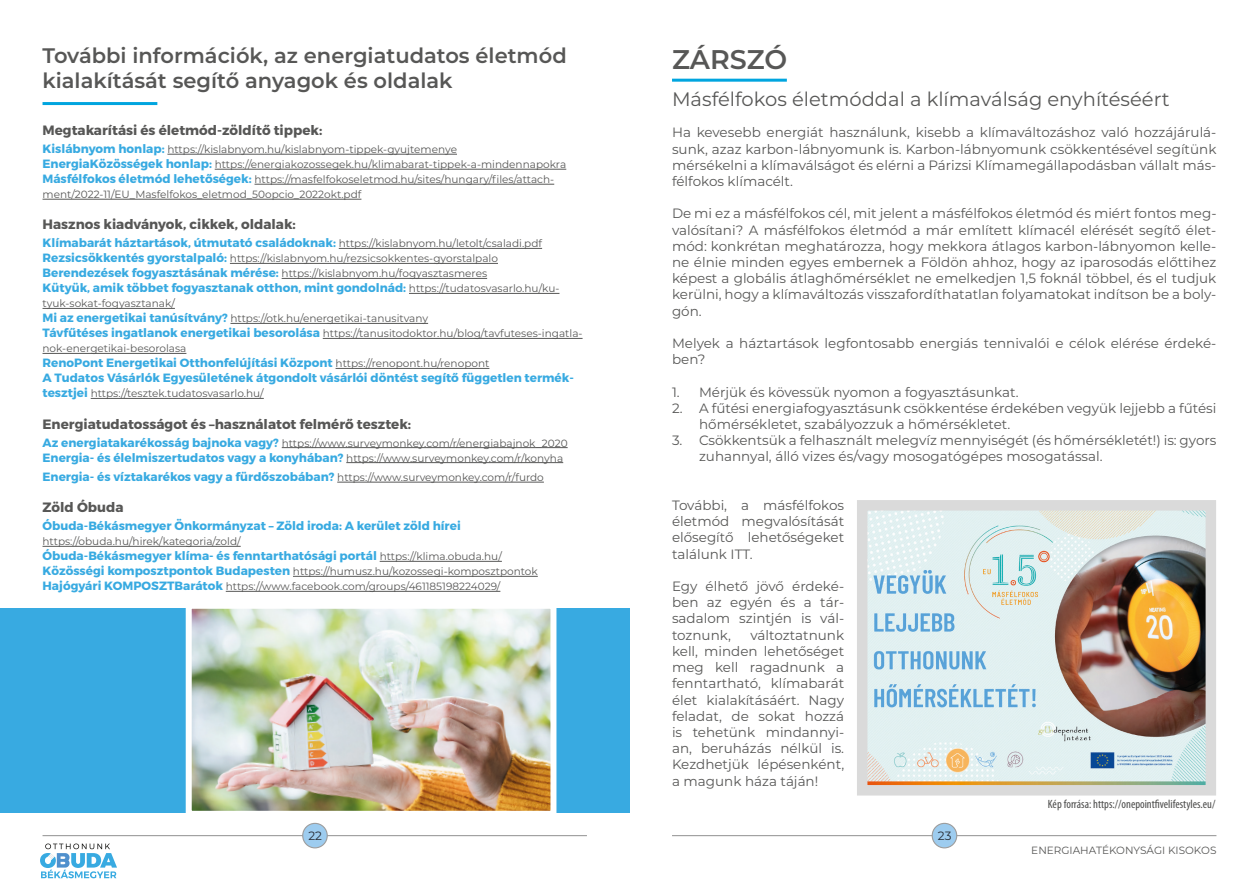
<style>
.page{position:relative;width:1259px;height:893px;background:#fff}
.page>*{position:absolute;margin:0;border:0;box-sizing:border-box;transform-origin:0 0}
.t1{font:600 27px "Montserrat";color:#575756}
.t2{font:600 21px/25.2px "Montserrat";color:#575756}
.t3{font:19.5px "Montserrat";color:#575756}
.t4{font:13.5px/16.2px "Montserrat";color:#575756;text-align:justify}
.t5{font:700 13.5px "Montserrat";color:#575756}
.t6{font:700 12px/15px "Montserrat";color:#38aae1}
.t7{font:condensed 12px "Myriad Pro";color:#4b4b4a}
.t8{font:12px "Montserrat";color:#262a32}
.t9{font:10.5px/15px "Montserrat";color:#575756}
.s1{font-weight:700;font-size:12px;color:#38aae1}
.s2{font-weight:400;font-size:10.5px;color:#575756}
</style>
<div class="page">
<hr style="left:43px;top:835px;width:544px;height:1px;background:#9d9d9d">
<hr style="left:672px;top:835px;width:544px;height:1px;background:#9d9d9d">
<div style="left:303px;top:823px;width:24px;height:25px;background:#9dccef;border-radius:50%"></div>
<div style="left:302px;top:823px;width:26px;height:25px;border:1px solid #9d9d9d;border-radius:50%"></div>
<div style="left:932px;top:823px;width:24px;height:25px;background:#9dccef;border-radius:50%"></div>
<div style="left:931px;top:823px;width:26px;height:25px;border:1px solid #9d9d9d;border-radius:50%"></div>
<svg style="left:40px;top:843px;width:77px;height:35px"></svg>
<img style="left:857px;top:500px;width:359px;height:296px">
<hr style="left:672px;top:79px;width:115px;height:3px;background:#00a5df">
<hr style="left:43px;top:102px;width:114px;height:3px;background:#00a5df">
<hr style="left:167px;top:154px;width:290px;height:1px;background:#575756">
<hr style="left:215px;top:169px;width:351px;height:1px;background:#575756">
<hr style="left:254px;top:184px;width:300px;height:1px;background:#575756">
<hr style="left:43px;top:199px;width:318px;height:1px;background:#575756">
<hr style="left:339px;top:248px;width:203px;height:1px;background:#575756">
<hr style="left:230px;top:263px;width:268px;height:1px;background:#575756">
<hr style="left:282px;top:278px;width:205px;height:1px;background:#575756">
<hr style="left:409px;top:293px;width:150px;height:1px;background:#575756">
<hr style="left:43px;top:308px;width:132px;height:1px;background:#575756">
<hr style="left:230px;top:323px;width:198px;height:1px;background:#575756">
<hr style="left:323px;top:338px;width:259px;height:1px;background:#575756">
<hr style="left:43px;top:353px;width:143px;height:1px;background:#575756">
<hr style="left:335px;top:368px;width:154px;height:1px;background:#575756">
<hr style="left:91px;top:398px;width:173px;height:1px;background:#575756">
<hr style="left:282px;top:447px;width:285px;height:1px;background:#575756">
<hr style="left:346px;top:462px;width:217px;height:1px;background:#575756">
<hr style="left:337px;top:482px;width:207px;height:1px;background:#575756">
<hr style="left:43px;top:546px;width:198px;height:1px;background:#575756">
<hr style="left:380px;top:561px;width:122px;height:1px;background:#575756">
<hr style="left:293px;top:576px;width:245px;height:1px;background:#575756">
<hr style="left:226px;top:591px;width:274px;height:1px;background:#575756">
<div style="left:0;top:608px;width:629px;height:205px;background:#38aae1"></div>
<img style="left:185px;top:608px;width:372px;height:205px">
<h2 class="t2" style="left:43px;top:42px;width:526px">További információk, az energiatudatos életmód kialakítását segítő anyagok és oldalak</h2>
<p class="t5" style="left:43px;top:122px;width:281px">Megtakarítási és életmód-zöldítő tippek:</p>
<p class="t9" style="left:43px;top:142px;width:525px"><span class="s1">Kislábnyom honlap:</span> https://kislabnyom.hu/kislabnyom-tippek-gyujtemenye <span class="s1">EnergiaKözösségek honlap:</span> https://energiakozossegek.hu/klimabarat-tippek-a-mindennapokra <span class="s1">Másfélfokos életmód lehetőségek:</span> https://masfelfokoseletmod.hu/sites/hungary/files/attach&shy;ment/2022-11/EU_Masfelfokos_eletmod_50opcio_2022okt.pdf</p>
<p class="t5" style="left:43px;top:216px;width:255px">Hasznos kiadványok, cikkek, oldalak:</p>
<p class="t6" style="left:43px;top:236px;width:501px">Klímabarát háztartások, útmutató családoknak: <span class="s2">https://kislabnyom.hu/letolt/csaladi.pdf</span></p>
<p class="t9" style="left:43px;top:251px;width:457px"><span class="s1">Rezsicsökkentés gyorstalpaló:</span> https://kislabnyom.hu/rezsicsokkentes-gyorstalpalo<br><span class="s1">Berendezések fogyasztásának mérése:</span> https://kislabnyom.hu/fogyasztasmeres</p>
<p class="t6" style="left:43px;top:281px;width:518px">Kütyük, amik többet fogyasztanak otthon, mint gondolnád: <span class="s2">https://tudatosvasarlo.hu/ku-</span></p>
<p class="t9" style="left:43px;top:296px;width:541px">tyuk-sokat-fogyasztanak/<br><span class="s1">Mi az energetikai tanúsítvány?</span> https://otk.hu/energetikai-tanusitvany<br><span class="s1">Távfűtéses ingatlanok energetikai besorolása</span> https://tanusitodoktor.hu/blog/tavfuteses-ingatla&shy;nok-energetikai-besorolasa</p>
<p class="t6" style="left:43px;top:356px;width:533px">RenoPont Energetikai Otthonfelújítási Központ <span class="s2">https://renopont.hu/renopont<br></span>A Tudatos Vásárlók Egyesületének átgondolt vásárlói döntést segítő független termék-</p>
<p class="t9" style="left:43px;top:386px;width:223px"><span class="s1">tesztjei</span> https://tesztek.tudatosvasarlo.hu/</p>
<p class="t5" style="left:43px;top:415px;width:370px">Energiatudatosságot és –használatot felmérő tesztek:</p>
<p class="t9" style="left:43px;top:435px;width:526px"><span class="s1">Az energiatakarékosság bajnoka vagy?</span> https://www.surveymonkey.com/r/energiabajnok_2020</p>
<p class="t6" style="left:43px;top:448px;width:522px;line-height:19.5px">Energia- és élelmiszertudatos vagy a konyhában? <span class="s2">https://www.surveymonkey.com/r/konyha<br></span>Energia- és víztakarékos vagy a fürdőszobában? <span class="s2">https://www.surveymonkey.com/r/furdo</span></p>
<p class="t5" style="left:43px;top:499px;width:82px">Zöld Óbuda</p>
<p class="t6" style="left:43px;top:519px;width:420px">Óbuda-Békásmegyer Önkormányzat – Zöld iroda: A kerület zöld hírei</p>
<p class="t9" style="left:43px;top:534px;width:200px">https://obuda.hu/hirek/kategoria/zold/</p>
<p class="t6" style="left:43px;top:549px;width:461px">Óbuda-Békásmegyer klíma- és fenntarthatósági portál <span class="s2">https://klima.obuda.hu/</span></p>
<p class="t9" style="left:43px;top:564px;width:497px"><span class="s1">Közösségi komposztpontok Budapesten</span> https://humusz.hu/kozossegi-komposztpontok<br><span class="s1">Hajógyári KOMPOSZTBarátok</span> https://www.facebook.com/groups/461185198224029/</p>
<h1 class="t1" style="left:672px;top:40px;width:117px">ZÁRSZÓ</h1>
<h3 class="t3" style="left:672px;top:86px;width:499px">Másfélfokos életmóddal a klímaválság enyhítéséért</h3>
<p class="t4" style="left:672px;top:124px;width:546px">Ha kevesebb energiát használunk, kisebb a klímaváltozáshoz való hozzájárulá&shy;sunk, azaz karbon-lábnyomunk is. Karbon-lábnyomunk csökkentésével segítünk mérsékelni a klímaválságot és elérni a Párizsi Klímamegállapodásban vállalt más&shy;félfokos klímacélt.</p>
<p class="t4" style="left:672px;top:205px;width:546px">De mi ez a másfélfokos cél, mit jelent a másfélfokos életmód és miért fontos meg&shy;valósítani? A másfélfokos életmód a már említett klímacél elérését segítő élet&shy;mód: konkrétan meghatározza, hogy mekkora átlagos karbon-lábnyomon kelle&shy;ne élnie minden egyes embernek a Földön ahhoz, hogy az iparosodás előttihez képest a globális átlaghőmérséklet ne emelkedjen 1,5 foknál többel, és el tudjuk kerülni, hogy a klímaváltozás visszafordíthatatlan folyamatokat indítson be a boly&shy;gón.</p>
<p class="t4" style="left:672px;top:335px;width:546px">Melyek a háztartások legfontosabb energiás tennivalói e célok elérése érdeké&shy;ben?</p>
<p class="t4" style="left:672px;top:383px;width:348px">1. Mérjük és kövessük nyomon a fogyasztásunkat.</p>
<p class="t4" style="left:699px;top:399px;width:519px;text-indent:-27px">2. A fűtési energiafogyasztásunk csökkentése érdekében vegyük lejjebb a fűtési hőmérsékletet, szabályozzuk a hőmérsékletet.</p>
<p class="t4" style="left:699px;top:432px;width:519px;text-indent:-27px">3. Csökkentsük a felhasznált melegvíz mennyiségét (és hőmérsékletét!) is: gyors zuhannyal, álló vizes és/vagy mosogatógépes mosogatással.</p>
<p class="t4" style="left:672px;top:497px;width:174px">További, a másfélfokos életmód megvalósítását elősegítő lehetőségeket találunk ITT.</p>
<p class="t4" style="left:672px;top:578px;width:174px">Egy élhető jövő érdeké&shy;ben az egyén és a tár&shy;sadalom szintjén is vál&shy;toznunk,</p>
<p class="t4" style="left:672px;top:626px;width:174px;text-indent:79px">változtatnunk kell, minden lehetőséget meg kell ragadnunk a fenntartható, klímabarát élet kialakításáért. Nagy feladat, de sokat hozzá is tehetünk mindannyi&shy;an, beruházás nélkül is.<br>Kezdhetjük lépésenként, a magunk háza táján!</p>
<p class="t7" style="left:1048px;top:797px;width:169px">Kép forrása: https://onepointfivelifestyles.eu/</p>
<p class="t8" style="left:308px;top:828px;width:15px">22</p>
<p class="t8" style="left:938px;top:828px;width:15px">23</p>
<p class="t9" style="left:1031px;top:843px;width:187px">ENERGIAHATÉKONYSÁGI KISOKOS</p>
</div>
